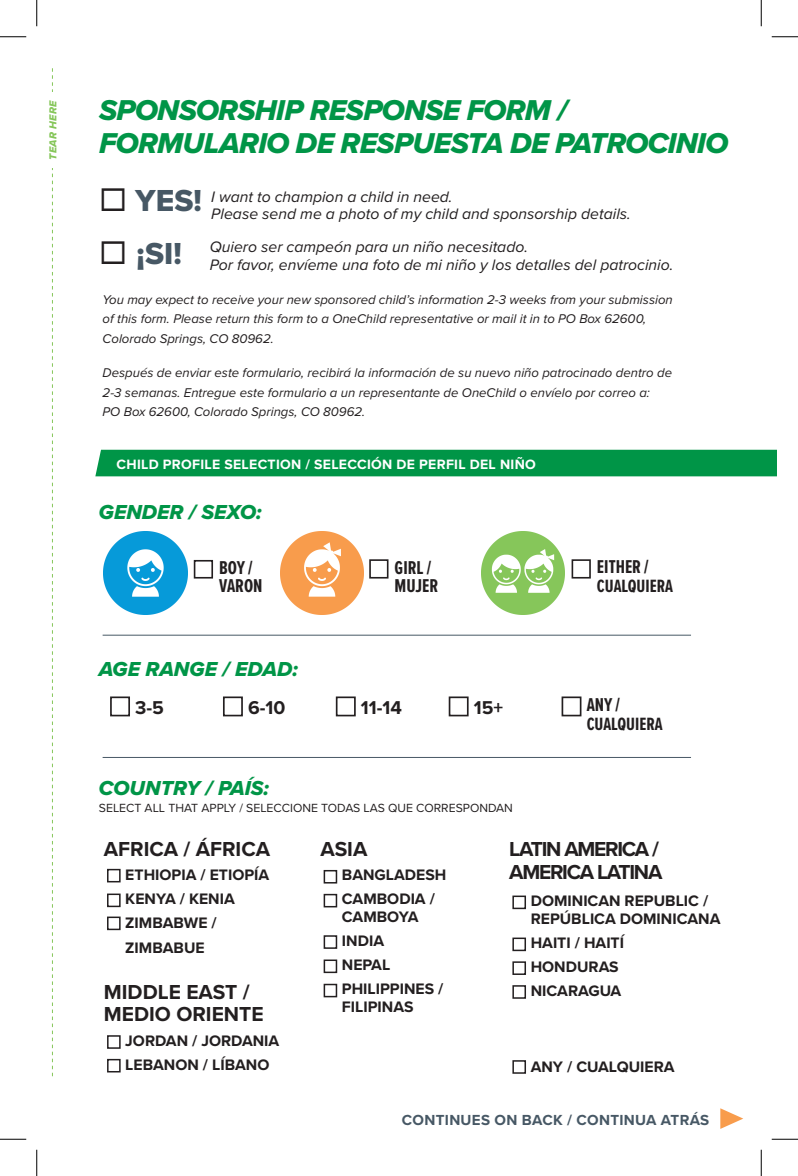
<style>
.page{position:relative;width:798px;height:1176px;background:#fff}
.page>*{position:absolute;margin:0;border:0;box-sizing:border-box;transform-origin:0 0}
.t1{font:31.5px "Proxima Nova Extrabld";color:#475865}
.t2{font:29.75px/33.2px "Proxima Nova Extrabld It";letter-spacing:-.02em;color:#009547}
.t3{font:700 21px "Proxima Nova";letter-spacing:-.005em;color:#231f20}
.t4{font:21px "Proxima Nova Extrabld It";color:#009547}
.t5{font:700 21px "Proxima Nova";letter-spacing:-.06em;color:#231f20}
.t6{font:700 19.25px/17.8px "Proxima Nova Ex Cn";color:#231f20}
.t7{font:700 19.25px "Proxima Nova";color:#231f20}
.t8{font:700 18.38px "Proxima Nova Ex Cn";color:#231f20}
.t9{font:700 15.75px "Proxima Nova";color:#231f20}
.t10{font:italic 15.75px "Proxima Nova";color:#231f20}
.t11{font:700 15.05px "Proxima Nova";letter-spacing:.02em;color:#475865}
.t12{font:700 14px "Proxima Nova";letter-spacing:.02em;color:#fff}
.t13{font:italic 13.12px/19.2px "Proxima Nova";color:#231f20}
.t14{font:12.25px "Proxima Nova";color:#231f20}
.t15{font:10.5px "Proxima Nova Extrabld It";color:#86c65a}
.s1{color:#231f20}
</style>
<div class="page">
<svg style="left:52px;top:68px;width:1px;height:1008px"></svg>
<div style="left:37px;top:93px;width:32px;height:75px;background:#fff"></div>
<div style="left:95px;top:450px;width:682px;height:26px;background:#009547"></div>
<img style="left:104px;top:531px;width:83px;height:83px">
<img style="left:280px;top:531px;width:83px;height:83px">
<img style="left:482px;top:531px;width:83px;height:83px">
<div style="left:194px;top:560px;width:19px;height:19px;border:2px solid #231f20"></div>
<div style="left:369px;top:559px;width:20px;height:20px;border:2px solid #231f20"></div>
<div style="left:572px;top:559px;width:19px;height:20px;border:2px solid #231f20"></div>
<div style="left:110px;top:697px;width:20px;height:19px;border:2px solid #231f20"></div>
<div style="left:223px;top:697px;width:20px;height:19px;border:2px solid #231f20"></div>
<div style="left:336px;top:697px;width:20px;height:19px;border:2px solid #231f20"></div>
<div style="left:449px;top:697px;width:20px;height:19px;border:2px solid #231f20"></div>
<div style="left:562px;top:697px;width:19px;height:19px;border:2px solid #231f20"></div>
<svg style="left:720px;top:1108px;width:23px;height:21px"></svg>
<div style="left:107px;top:869px;width:14px;height:13px;border:2px solid #231f20"></div>
<div style="left:107px;top:894px;width:14px;height:13px;border:2px solid #231f20"></div>
<div style="left:107px;top:917px;width:14px;height:13px;border:2px solid #231f20"></div>
<div style="left:324px;top:870px;width:13px;height:14px;border:2px solid #231f20"></div>
<div style="left:324px;top:894px;width:13px;height:13px;border:2px solid #231f20"></div>
<div style="left:324px;top:935px;width:13px;height:14px;border:2px solid #231f20"></div>
<div style="left:324px;top:960px;width:13px;height:13px;border:2px solid #231f20"></div>
<div style="left:324px;top:984px;width:13px;height:13px;border:2px solid #231f20"></div>
<div style="left:512px;top:896px;width:14px;height:13px;border:2px solid #231f20"></div>
<div style="left:512px;top:938px;width:14px;height:13px;border:2px solid #231f20"></div>
<div style="left:512px;top:961px;width:14px;height:14px;border:2px solid #231f20"></div>
<div style="left:512px;top:985px;width:14px;height:14px;border:2px solid #231f20"></div>
<div style="left:107px;top:1035px;width:14px;height:14px;border:2px solid #231f20"></div>
<div style="left:107px;top:1059px;width:14px;height:14px;border:2px solid #231f20"></div>
<div style="left:512px;top:1060px;width:14px;height:14px;border:2px solid #231f20"></div>
<hr style="left:103px;top:635px;width:588px;height:1px;background:#475865">
<hr style="left:103px;top:757px;width:588px;height:1px;background:#475865">
<svg style="left:0;top:36px;width:26px;height:1px"></svg>
<svg style="left:772px;top:36px;width:26px;height:1px"></svg>
<svg style="left:0;top:1139px;width:26px;height:1px"></svg>
<svg style="left:772px;top:1139px;width:26px;height:1px"></svg>
<svg style="left:36px;top:0;width:1px;height:26px"></svg>
<svg style="left:36px;top:1150px;width:1px;height:26px"></svg>
<svg style="left:761px;top:0;width:1px;height:26px"></svg>
<svg style="left:761px;top:1150px;width:1px;height:26px"></svg>
<p class="t15" style="left:45px;top:160px;width:61px;rotate:-90deg">TEAR HERE</p>
<p class="t2" style="left:99px;top:93px;width:631px">SPONSORSHIP RESPONSE FORM /<br>FORMULARIO DE RESPUESTA DE PATROCINIO</p>
<p class="t1" style="left:99px;top:177px;width:104px"><span class="s1">◻</span> YES!</p>
<p class="t1" style="left:99px;top:230px;width:84px"><span class="s1">◻</span> ¡SI!</p>
<p class="t10" style="left:211px;top:185px;width:243px">I want to champion a child in need.</p>
<p class="t10" style="left:211px;top:202px;width:421px">Please send me a photo of my child and sponsorship details.</p>
<p class="t10" style="left:210px;top:235px;width:320px">Quiero ser campeón para un niño necesitado.</p>
<p class="t10" style="left:210px;top:253px;width:465px">Por favor, envíeme una foto de mi niño y los detalles del patrocinio.</p>
<p class="t13" style="left:103px;top:289px;width:572px">You may expect to receive your new sponsored child’s information 2-3 weeks from your submission of this form. Please return this form to a OneChild representative or mail it in to PO Box 62600,<br>Colorado Springs, CO 80962.</p>
<p class="t13" style="left:103px;top:363px;width:571px">Después de enviar este formulario, recibirá la información de su nuevo niño patrocinado dentro de<br>2-3 semanas. Entregue este formulario a un representante de OneChild o envíelo por correo a:</p>
<p class="t13" style="left:103px;top:401px;width:264px">PO Box 62600, Colorado Springs, CO 80962.</p>
<p class="t12" style="left:117px;top:453px;width:421px">CHILD PROFILE SELECTION / SELECCIÓN DE PERFIL DEL NIÑO</p>
<p class="t4" style="left:99px;top:496px;width:165px">GENDER / SEXO:</p>
<p class="t6" style="left:219px;top:559px;width:45px">BOY /<br>VARON</p>
<p class="t6" style="left:395px;top:558px;width:38px">GIRL /</p>
<p class="t6" style="left:395px;top:576px;width:45px">MUJER</p>
<p class="t4" style="left:99px;top:653px;width:201px">AGE RANGE / EDAD:</p>
<p class="t6" style="left:597px;top:557px;width:53px">EITHER /</p>
<p class="t8" style="left:597px;top:572px;width:78px">CUALQUIERA</p>
<p class="t7" style="left:135px;top:693px;width:30px">3-5</p>
<p class="t7" style="left:248px;top:693px;width:39px">6-10</p>
<p class="t7" style="left:361px;top:693px;width:43px">11-14</p>
<p class="t7" style="left:474px;top:693px;width:31px">15+</p>
<p class="t6" style="left:587px;top:695px;width:35px">ANY /</p>
<p class="t8" style="left:587px;top:710px;width:78px">CUALQUIERA</p>
<p class="t4" style="left:99px;top:773px;width:172px">COUNTRY / PAÍS:</p>
<p class="t14" style="left:99px;top:799px;width:416px">SELECT ALL THAT APPLY / SELECCIONE TODAS LAS QUE CORRESPONDAN</p>
<p class="t3" style="left:104px;top:833px;width:168px">AFRICA / ÁFRICA</p>
<p class="t9" style="left:125px;top:863px;width:146px">ETHIOPIA / ETIOPÍA</p>
<p class="t9" style="left:125px;top:887px;width:111px">KENYA / KENIA</p>
<p class="t9" style="left:125px;top:911px;width:93px">ZIMBABWE /</p>
<p class="t9" style="left:125px;top:936px;width:81px">ZIMBABUE</p>
<p class="t3" style="left:320px;top:833px;width:48px">ASIA</p>
<p class="t9" style="left:342px;top:863px;width:106px">BANGLADESH</p>
<p class="t9" style="left:342px;top:887px;width:95px">CAMBODIA /</p>
<p class="t9" style="left:342px;top:905px;width:78px">CAMBOYA</p>
<p class="t9" style="left:342px;top:929px;width:44px">INDIA</p>
<p class="t9" style="left:342px;top:953px;width:50px">NEPAL</p>
<p class="t9" style="left:342px;top:977px;width:103px">PHILIPPINES /</p>
<p class="t9" style="left:342px;top:995px;width:73px">FILIPINAS</p>
<p class="t5" style="left:509px;top:833px;width:151px">LATIN AMERICA /</p>
<p class="t5" style="left:509px;top:856px;width:155px">AMERICA LATINA</p>
<p class="t9" style="left:531px;top:889px;width:179px">DOMINICAN REPUBLIC /</p>
<p class="t9" style="left:531px;top:907px;width:191px">REPÚBLICA DOMINICANA</p>
<p class="t9" style="left:531px;top:931px;width:95px">HAITI / HAITÍ</p>
<p class="t9" style="left:531px;top:955px;width:90px">HONDURAS</p>
<p class="t3" style="left:104px;top:976px;width:147px">MIDDLE EAST /</p>
<p class="t9" style="left:531px;top:979px;width:92px">NICARAGUA</p>
<p class="t3" style="left:104px;top:999px;width:161px">MEDIO ORIENTE</p>
<p class="t9" style="left:125px;top:1029px;width:156px">JORDAN / JORDANIA</p>
<p class="t9" style="left:125px;top:1053px;width:146px">LEBANON / LÍBANO</p>
<p class="t9" style="left:531px;top:1055px;width:145px">ANY / CUALQUIERA</p>
<p class="t11" style="left:402px;top:1108px;width:309px">CONTINUES ON BACK / CONTINUA ATRÁS</p>
</div>
